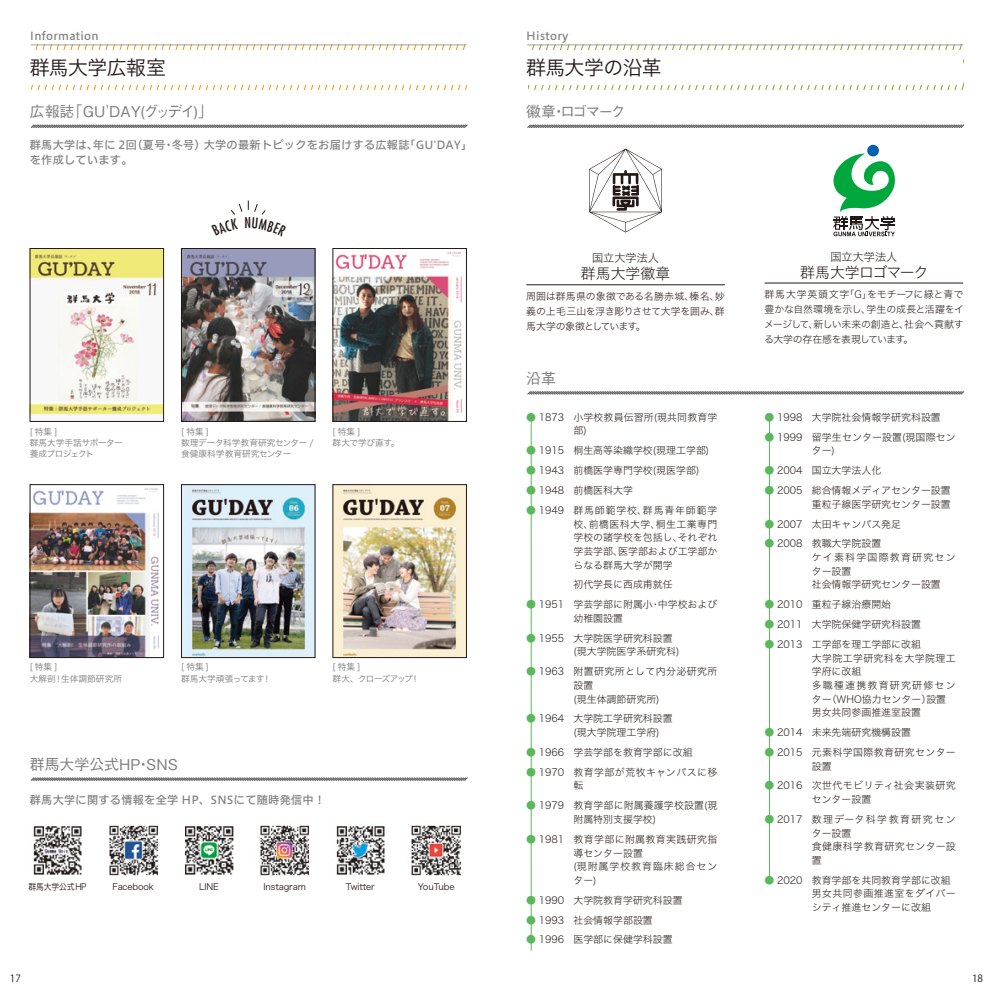
<style>
.page{position:relative;width:993px;height:993px;background:#fff}
.page>*{position:absolute;margin:0;border:0;box-sizing:border-box;transform-origin:0 0}
.t1{font:19.78px "Hira Kaku Pro W3";letter-spacing:-.03em;color:#231916}
.t2{font:500 14.88px "Gothic BBB Pro";color:#7e7e7e}
.t3{font:14.88px "Hiragino Sans W2";letter-spacing:-.05em;color:#231916}
.t4{font:14.88px "Hiragino Sans W2";color:#231916}
.t5{font:11.2px/14.9px "Hiragino UD Sans F Std N W5";letter-spacing:.025em;color:#7e7e7e}
.t6{font:11.2px "Hiragino Sans W2";color:#231916}
.t7{font:9.97px/13.7px "Hiragino Sans W2";color:#231916}
.t8{font:9.97px/13.7px "Hiragino Sans W2";letter-spacing:.04em;color:#231916}
.t9{font:9.97px/13.7px "Hiragino Sans W2";letter-spacing:.045em;color:#231916}
.t10{font:9.97px "Koz Go Pr 6 N";color:#231916}
.t11{font:8.75px/11.2px "Hiragino Sans W3";color:#7e7e7e}
.t12{font:8.75px "Hira Kaku Pro W3";letter-spacing:-.01em;color:#231916}
.t13{font:8.75px/11.2px "Hiragino Sans W3";letter-spacing:-.05em;color:#7e7e7e}
.t14{font:8.75px/11.2px "Hiragino Sans W3";letter-spacing:-.09em;color:#7e7e7e}
.t15{font:8.75px/11.2px "Hiragino Sans W3";letter-spacing:-.03em;color:#7e7e7e}
.t16{font:8.75px "Hira Kaku Pro W3";letter-spacing:-.03em;color:#231916;scale:.9 1}
.s1{color:#5bb75b}
</style>
<div class="page">
<svg style="left:32px;top:46px;width:434px;height:43px"></svg>
<svg style="left:528px;top:46px;width:434px;height:43px"></svg>
<div style="left:30px;top:50px;width:436px;height:34px;background:#fff"></div>
<div style="left:526px;top:50px;width:436px;height:34px;background:#fff"></div>
<hr style="left:31px;top:45px;width:435px;height:1px;background:#a0a0a1">
<hr style="left:527px;top:45px;width:435px;height:1px;background:#a0a0a1">
<img style="left:32px;top:250px;width:130px;height:166px">
<div style="left:30px;top:248px;width:134px;height:173px;border:1px solid #231916"></div>
<img style="left:32px;top:488px;width:127px;height:167px">
<div style="left:30px;top:484px;width:134px;height:173px;border:1px solid #231916"></div>
<img style="left:183px;top:250px;width:130px;height:169px">
<div style="left:181px;top:248px;width:134px;height:173px;border:1px solid #231916"></div>
<img style="left:183px;top:486px;width:130px;height:169px">
<div style="left:181px;top:484px;width:134px;height:173px;border:1px solid #231916"></div>
<img style="left:334px;top:252px;width:128px;height:167px">
<div style="left:332px;top:248px;width:134px;height:173px;border:1px solid #231916"></div>
<img style="left:334px;top:486px;width:130px;height:169px">
<img style="left:33px;top:826px;width:49px;height:49px">
<img style="left:109px;top:825px;width:49px;height:51px">
<img style="left:185px;top:826px;width:49px;height:49px">
<img style="left:260px;top:825px;width:49px;height:51px">
<img style="left:336px;top:826px;width:49px;height:49px">
<img style="left:411px;top:825px;width:50px;height:51px">
<svg style="left:30px;top:124px;width:438px;height:4px;background:#999998"></svg>
<svg style="left:527px;top:124px;width:437px;height:4px;background:#999898"></svg>
<svg style="left:527px;top:391px;width:437px;height:4px;background:#999898"></svg>
<svg style="left:30px;top:777px;width:438px;height:4px;background:#999898"></svg>
<svg style="left:589px;top:148px;width:72px;height:84px"></svg>
<hr style="left:526px;top:284px;width:198px;height:1px;background:#231916">
<hr style="left:530px;top:418px;width:1px;height:532px;background:#5bb75b">
<hr style="left:768px;top:418px;width:1px;height:462px;background:#5bb75b">
<div style="left:867px;top:145px;width:11px;height:11px;background:#005faf;border-radius:50%"></div>
<svg style="left:833px;top:153px;width:61px;height:83px"></svg>
<hr style="left:764px;top:282px;width:198px;height:1px;background:#231916">
<svg style="left:231px;top:200px;width:35px;height:15px"></svg>
<p class="t5" style="left:30px;top:27px;width:70px">Information</p>
<p class="t5" style="left:526px;top:27px;width:44px">History</p>
<h1 class="t1" style="left:30px;top:49px;width:138px">群馬大学広報室</h1>
<h1 class="t1" style="left:526px;top:49px;width:137px">群馬大学の沿革</h1>
<h2 class="t2" style="left:30px;top:100px;width:185px">広報誌「GU'DAY(グッデイ)」</h2>
<h2 class="t2" style="left:526px;top:100px;width:100px">徽章・ロゴマーク</h2>
<p class="t5" style="left:30px;top:136px;width:444px">群馬大学は、年に 2回（夏号・冬号）大学の最新トピックをお届けする広報誌「GU'DAY」を作成しています。</p>
<p class="t13" style="left:30px;top:425px;width:95px">[特集]<br>群馬大学手話サポーター養成プロジェクト</p>
<p class="t11" style="left:181px;top:425px;width:134px">[特集]<br>数理データ科学教育研究センター /食健康科学教育研究センター</p>
<p class="t15" style="left:332px;top:425px;width:68px">[特集]<br>群大で学び直す。</p>
<p class="t11" style="left:30px;top:660px;width:94px">[特集]<br>大解剖！生体調節研究所</p>
<p class="t11" style="left:181px;top:660px;width:91px">[特集]<br>群馬大学頑張ってます！</p>
<p class="t14" style="left:332px;top:660px;width:88px">[特集]<br>群大、クローズアップ！</p>
<h2 class="t2" style="left:30px;top:752px;width:149px">群馬大学公式HP・SNS</h2>
<p class="t5" style="left:30px;top:791px;width:297px">群馬大学に関する情報を全学 HP、SNSにて随時発信中！</p>
<p class="t16" style="left:29px;top:878px;width:66px">群馬大学公式HP</p>
<p class="t12" style="left:112px;top:878px;width:43px">Facebook</p>
<p class="t12" style="left:199px;top:878px;width:21px">LINE</p>
<p class="t12" style="left:263px;top:878px;width:44px">Instagram</p>
<p class="t12" style="left:346px;top:878px;width:31px">Twitter</p>
<p class="t12" style="left:417px;top:878px;width:38px">YouTube</p>
<p class="t6" style="left:592px;top:248px;width:68px">国立大学法人</p>
<h2 class="t4" style="left:580px;top:260px;width:91px">群馬大学徽章</h2>
<p class="t7" style="left:526px;top:288px;width:200px;line-height:14.9px;text-align:justify">周囲は群馬県の象徴である名勝赤城、榛名、妙義の上毛三山を浮き彫りさせて大学を囲み、群馬大学の象徴としています。</p>
<h2 class="t2" style="left:526px;top:366px;width:31px">沿革</h2>
<p class="t7" style="left:573px;top:409px;width:145px;text-indent:-47px"><span class="s1">●</span> 1873 小学校教員伝習所(現共同教育学部)</p>
<p class="t7" style="left:526px;top:443px;width:184px"><span class="s1">●</span> 1915 桐生高等染織学校(現理工学部)</p>
<p class="t7" style="left:526px;top:462px;width:174px"><span class="s1">●</span> 1943 前橋医学専門学校(現医学部)</p>
<p class="t7" style="left:526px;top:482px;width:108px"><span class="s1">●</span> 1948 前橋医科大学</p>
<p class="t7" style="left:573px;top:502px;width:145px;text-align:justify;text-indent:-47px"><span class="s1">●</span> 1949 群馬師範学校、群馬青年師範学校、前橋医科大学、桐生工業専門学校の諸学校を包括し、それぞれ学芸学部、医学部および工学部からなる群馬大学が開学</p>
<p class="t7" style="left:573px;top:577px;width:101px">初代学長に西成甫就任</p>
<p class="t7" style="left:573px;top:596px;width:145px;text-indent:-47px"><span class="s1">●</span> 1951 学芸学部に附属小・中学校および幼稚園設置</p>
<p class="t7" style="left:573px;top:630px;width:108px;text-indent:-47px"><span class="s1">●</span> 1955 大学院医学研究科設置<br>(現大学院医学系研究科)</p>
<p class="t8" style="left:573px;top:663px;width:145px;text-indent:-47px"><span class="s1">●</span> 1963 附置研究所として内分泌研究所設置<br>(現生体調節研究所)</p>
<p class="t7" style="left:573px;top:710px;width:101px;text-indent:-47px"><span class="s1">●</span> 1964 大学院工学研究科設置(現大学院理工学府)</p>
<p class="t7" style="left:526px;top:744px;width:168px"><span class="s1">●</span> 1966 学芸学部を教育学部に改組</p>
<p class="t9" style="left:573px;top:764px;width:145px;text-indent:-47px"><span class="s1">●</span> 1970 教育学部が荒牧キャンパスに移転</p>
<p class="t7" style="left:573px;top:797px;width:145px;text-indent:-47px"><span class="s1">●</span> 1979 教育学部に附属養護学校設置(現附属特別支援学校)</p>
<p class="t8" style="left:573px;top:831px;width:145px;text-indent:-47px"><span class="s1">●</span> 1981 教育学部に附属教育実践研究指導センター設置<br>(現附属学校教育臨床総合センター)</p>
<p class="t7" style="left:526px;top:892px;width:158px"><span class="s1">●</span> 1990 大学院教育学研究科設置</p>
<p class="t7" style="left:526px;top:911px;width:128px"><span class="s1">●</span> 1993 社会情報学部設置</p>
<p class="t7" style="left:526px;top:931px;width:148px"><span class="s1">●</span> 1996 医学部に保健学科設置</p>
<p class="t6" style="left:830px;top:246px;width:68px">国立大学法人</p>
<h2 class="t3" style="left:800px;top:259px;width:130px">群馬大学ロゴマーク</h2>
<p class="t7" style="left:763px;top:286px;width:201px;line-height:14.9px;text-align:justify">群馬大学英頭文字「G」をモチーフに緑と青で豊かな自然環境を示し、学生の成長と活躍をイメージして、新しい未来の創造と、社会へ貢献する大学の存在感を表現しています。</p>
<p class="t7" style="left:764px;top:409px;width:178px"><span class="s1">●</span> 1998 大学院社会情報学研究科設置</p>
<p class="t7" style="left:811px;top:429px;width:145px;text-indent:-47px"><span class="s1">●</span> 1999 留学生センター設置(現国際センター)</p>
<p class="t7" style="left:764px;top:462px;width:118px"><span class="s1">●</span> 2004 国立大学法人化</p>
<p class="t7" style="left:764px;top:482px;width:188px;text-align:right"><span class="s1">●</span> 2005 総合情報メディアセンター設置重粒子線医学研究センター設置</p>
<p class="t7" style="left:764px;top:516px;width:138px"><span class="s1">●</span> 2007 太田キャンパス発足</p>
<p class="t7" style="left:811px;top:536px;width:145px;text-indent:-47px"><span class="s1">●</span> 2008 教職大学院設置<br>ケイ素科学国際教育研究センター設置<br>社会情報学研究センター設置</p>
<p class="t7" style="left:764px;top:596px;width:128px"><span class="s1">●</span> 2010 重粒子線治療開始</p>
<p class="t7" style="left:764px;top:616px;width:158px"><span class="s1">●</span> 2011 大学院保健学研究科設置</p>
<p class="t7" style="left:811px;top:636px;width:145px;text-indent:-47px"><span class="s1">●</span> 2013 工学部を理工学部に改組<br>大学院工学研究科を大学院理工学府に改組<br>多職種連携教育研究研修センター（WHO協力センター）設置男女共同参画推進室設置</p>
<p class="t7" style="left:764px;top:724px;width:148px"><span class="s1">●</span> 2014 未来先端研究機構設置</p>
<p class="t8" style="left:811px;top:744px;width:145px;text-indent:-47px"><span class="s1">●</span> 2015 元素科学国際教育研究センター設置</p>
<p class="t9" style="left:811px;top:777px;width:145px;text-indent:-47px"><span class="s1">●</span> 2016 次世代モビリティ社会実装研究センター設置</p>
<p class="t9" style="left:811px;top:811px;width:145px;text-indent:-47px"><span class="s1">●</span>2017 数理データ科学教育研究センター設置<br>食健康科学教育研究センター設置</p>
<p class="t7" style="left:811px;top:872px;width:145px;text-indent:-47px"><span class="s1">●</span> 2020 教育学部を共同教育学部に改組男女共同参画推進室をダイバーシティ推進センターに改組</p>
<p class="t10" style="left:10px;top:972px;width:12px">17</p>
<p class="t10" style="left:971px;top:972px;width:12px">18</p>
</div>
